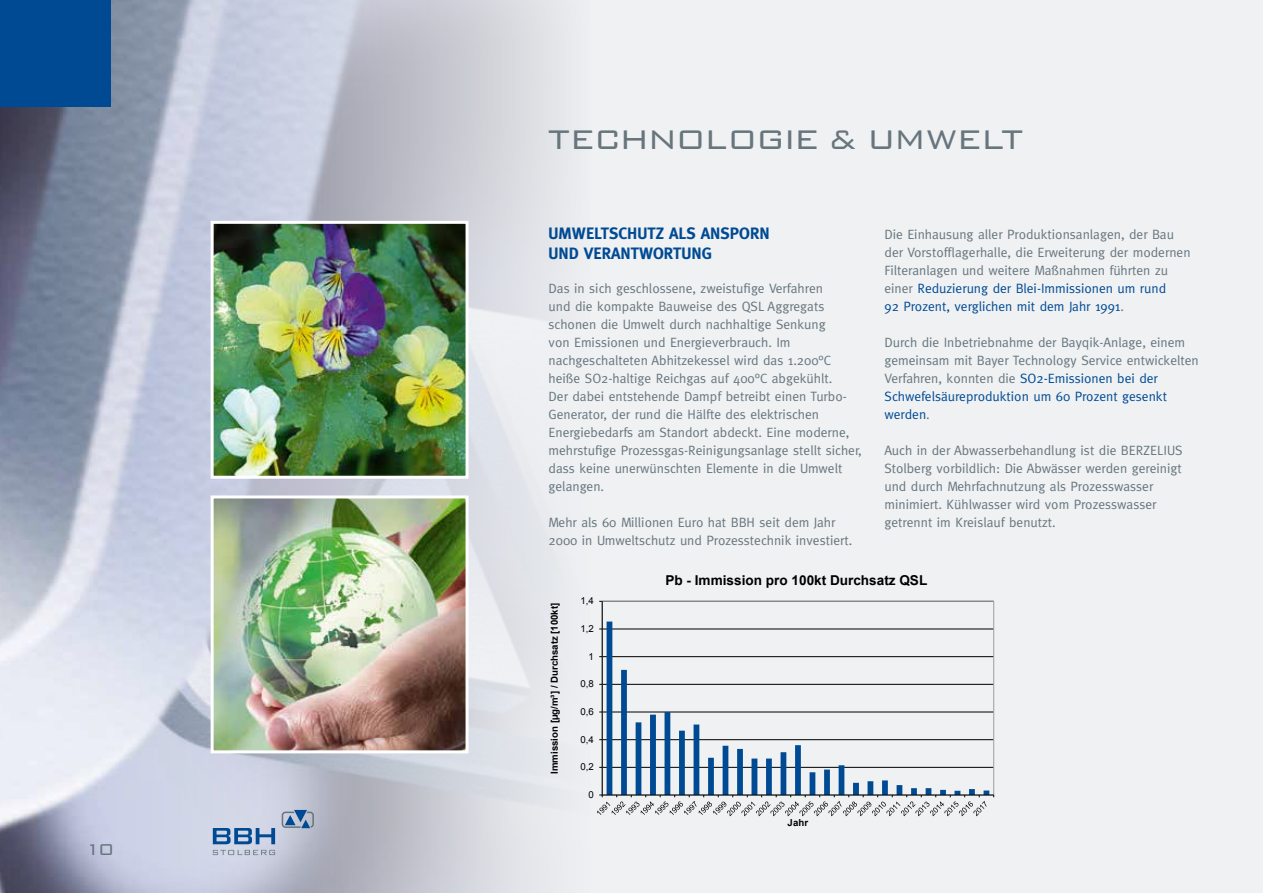
<style>
.page{position:relative;width:1263px;height:893px;background:#eff1f3}
.page>*{position:absolute;margin:0;border:0;box-sizing:border-box;transform-origin:0 0}
.t1{font:300 36px "Bank Gothic BT";letter-spacing:-.055em;color:#67757d}
.t2{font:300 21px "Bank Gothic BT";color:#67757d}
.t3{font:700 16.5px/19.8px "Meta";color:#004a93}
.t4{font:700 13.65px "Arial";color:#000}
.t5{font:13.5px/18px "Meta";color:#67757d}
.t6{font:700 9.6px "Arial";color:#000}
.t7{font:9.6px "Arial";color:#000}
.s1{color:#004a93}
</style>
<div class="page">
<img style="left:0;top:0;width:559px;height:893px">
<img style="left:209px;top:219px;width:261px;height:261px">
<img style="left:209px;top:494px;width:261px;height:261px">
<hr style="left:602px;top:767px;width:392px;height:1px;background:#000">
<hr style="left:602px;top:739px;width:392px;height:1px;background:#000">
<hr style="left:602px;top:712px;width:392px;height:1px;background:#000">
<hr style="left:602px;top:684px;width:392px;height:1px;background:#000">
<hr style="left:602px;top:656px;width:392px;height:1px;background:#000">
<hr style="left:602px;top:629px;width:392px;height:1px;background:#000">
<svg style="left:607px;top:622px;width:382px;height:173px"></svg>
<hr style="left:602px;top:601px;width:1px;height:194px;background:#000">
<hr style="left:602px;top:795px;width:392px;height:1px;background:#000">
<svg style="left:597px;top:795px;width:390px;height:21px"></svg>
<div style="left:0;top:0;width:111px;height:106px;background:#004a93"></div>
<svg style="left:213px;top:828px;width:62px;height:16px"></svg>
<svg style="left:213px;top:850px;width:62px;height:5px"></svg>
<svg style="left:282px;top:810px;width:32px;height:18px"></svg>
<h2 class="t2" style="left:85px;top:838px;width:31px">10</h2>
<h1 class="t1" style="left:549px;top:120px;width:476px">TECHNOLOGIE &amp; UMWELT</h1>
<p class="t3" style="left:549px;top:223px;width:223px">UMWELTSCHUTZ ALS ANSPORN<br>UND VERANTWORTUNG</p>
<p class="t5" style="left:549px;top:279px;width:315px">Das in sich geschlossene, zweistufige Verfahren<br>und die kompakte Bauweise des QSL Aggregats schonen die Umwelt durch nachhaltige Senkung<br>von Emissionen und Energieverbrauch. Im nachgeschalteten Abhitzekessel wird das 1.200°C heiße SO2-haltige Reichgas auf 400°C abgekühlt.<br>Der dabei entstehende Dampf betreibt einen Turbo-Generator, der rund die Hälfte des elektrischen Energiebedarfs am Standort abdeckt. Eine moderne, mehrstufige Prozessgas-Reinigungsanlage stellt sicher, dass keine unerwünschten Elemente in die Umwelt gelangen.</p>
<p class="t5" style="left:549px;top:513px;width:305px">Mehr als 60 Millionen Euro hat BBH seit dem Jahr<br>2000 in Umweltschutz und Prozesstechnik investiert.</p>
<p class="t5" style="left:884px;top:225px;width:308px">Die Einhausung aller Produktionsanlagen, der Bau der Vorstofflagerhalle, die Erweiterung der modernen Filteranlagen und weitere Maßnahmen führten zu einer <span class="s1">Reduzierung der Blei-Immissionen um rund<br>92 Prozent, verglichen mit dem Jahr 1991</span>.</p>
<p class="t5" style="left:884px;top:333px;width:316px">Durch die Inbetriebnahme der Bayqik-Anlage, einem gemeinsam mit Bayer Technology Service entwickelten Verfahren, konnten die <span class="s1">SO2-Emissionen bei der Schwefelsäureproduktion um 60 Prozent gesenkt werden</span>.</p>
<p class="t5" style="left:884px;top:441px;width:300px">Auch in der Abwasserbehandlung ist die BERZELIUS Stolberg vorbildlich: Die Abwässer werden gereinigt und durch Mehrfachnutzung als Prozesswasser minimiert. Kühlwasser wird vom Prozesswasser getrennt im Kreislauf benutzt.</p>
<p class="t6" style="left:548px;top:774px;width:173px;rotate:-90deg">Immission [µg/m³] / Durchsatz [100kt]</p>
<p class="t7" style="left:580px;top:595px;width:15px">1,4</p>
<p class="t7" style="left:580px;top:622px;width:15px">1,2</p>
<p class="t7" style="left:589px;top:650px;width:7px">1</p>
<p class="t7" style="left:580px;top:678px;width:15px">0,8</p>
<p class="t7" style="left:580px;top:705px;width:15px">0,6</p>
<p class="t7" style="left:580px;top:733px;width:15px">0,4</p>
<p class="t7" style="left:580px;top:761px;width:15px">0,2</p>
<p class="t7" style="left:589px;top:788px;width:7px">0</p>
<p class="t4" style="left:665px;top:572px;width:263px">Pb - Immission pro 100kt Durchsatz QSL</p>
<p class="t6" style="left:788px;top:816px;width:22px">Jahr</p>
</div>
